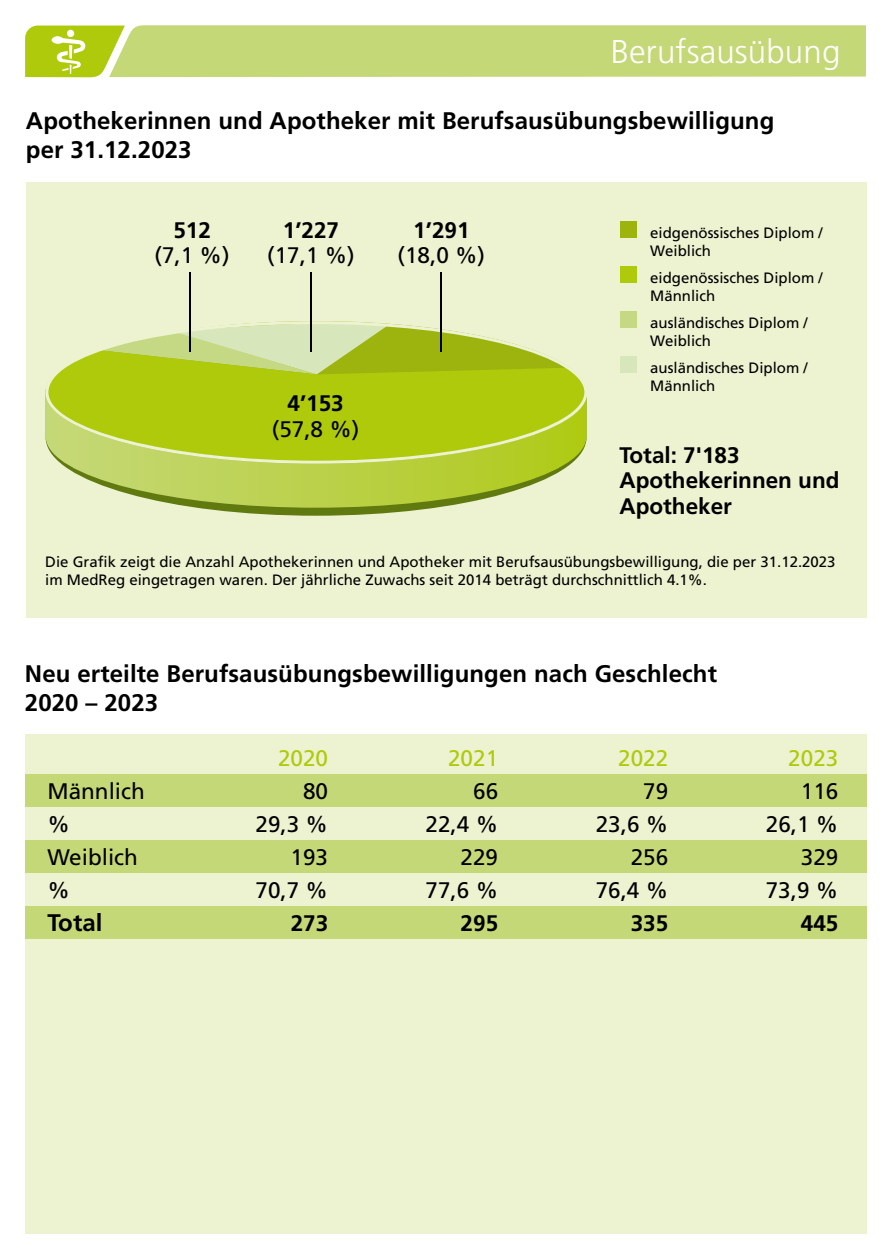
<style>
.page{position:relative;width:893px;height:1259px;background:#fff}
.page>*{position:absolute;margin:0;border:0;box-sizing:border-box;transform-origin:0 0}
.t1{font:300 33px "Frutiger LT Pro";letter-spacing:.005em;color:#fff}
.t2{font:700 24px/28.5px "Frutiger LT Pro";letter-spacing:.005em;color:#000}
.t3{font:22.5px "Frutiger LT Pro";color:#000}
.t4{font:700 22.5px/25.5px "Frutiger LT Pro";color:#000}
.t5{font:22.5px "Frutiger LT Pro";color:#afca0b}
.t6{font:15px/18px "Frutiger LT Pro";color:#000}
</style>
<div class="page">
<div style="left:25px;top:734px;width:841px;height:499px;background:#edf2d0"></div>
<div style="left:25px;top:774px;width:841px;height:33px;background:#c5d878"></div>
<div style="left:25px;top:840px;width:841px;height:33px;background:#c5d878"></div>
<div style="left:25px;top:906px;width:841px;height:33px;background:#c5d878"></div>
<svg style="left:25px;top:25px;width:841px;height:52px;background:#c4d772"></svg>
<div style="left:67px;top:30px;width:7px;height:7px;background:#fff;border-radius:50%"></div>
<div style="left:26px;top:181px;width:840px;height:436px;background:#edf2d0"></div>
<svg style="left:199px;top:508px;width:234px;height:8px;fill:#607a10"></svg>
<svg style="left:73px;top:472px;width:486px;height:36px"></svg>
<div style="left:620px;top:221px;width:17px;height:17px;background:#9cb40d"></div>
<div style="left:620px;top:266px;width:17px;height:17px;background:#afca0b"></div>
<div style="left:620px;top:311px;width:17px;height:17px;background:#c5d984"></div>
<div style="left:620px;top:356px;width:17px;height:16px;background:#d8e7bb"></div>
<svg style="left:61px;top:372px;width:569px;height:100px"></svg>
<svg style="left:45px;top:321px;width:542px;height:143px;background:#bbd140"></svg>
<hr style="left:310px;top:272px;width:2px;height:79px;background:#000">
<hr style="left:190px;top:272px;width:1px;height:79px;background:#000">
<hr style="left:441px;top:272px;width:1px;height:79px;background:#000">
<h1 class="t1" style="left:611px;top:32px;width:231px">Berufsausübung</h1>
<h2 class="t2" style="left:26px;top:106px;width:750px">Apothekerinnen und Apotheker mit Berufsausübungsbewilligung per 31.12.2023</h2>
<h3 class="t4" style="left:173px;top:217px;width:39px">512</h3>
<h3 class="t3" style="left:155px;top:242px;width:77px">(7,1 %)</h3>
<h3 class="t4" style="left:283px;top:217px;width:58px">1’227</h3>
<h3 class="t3" style="left:267px;top:242px;width:89px">(17,1 %)</h3>
<h3 class="t4" style="left:413px;top:217px;width:58px">1’291</h3>
<h3 class="t3" style="left:398px;top:242px;width:89px">(18,0 %)</h3>
<h3 class="t4" style="left:287px;top:390px;width:58px">4’153</h3>
<h3 class="t3" style="left:272px;top:415px;width:89px">(57,8 %)</h3>
<p class="t6" style="left:650px;top:224px;width:174px">eidgenössisches Diplom /<br>Weiblich</p>
<p class="t6" style="left:650px;top:269px;width:174px">eidgenössisches Diplom /<br>Männlich</p>
<p class="t6" style="left:650px;top:314px;width:159px">ausländisches Diplom /<br>Weiblich</p>
<p class="t6" style="left:650px;top:359px;width:159px">ausländisches Diplom /<br>Männlich</p>
<h3 class="t4" style="left:619px;top:442px;width:222px">Total: 7'183<br>Apothekerinnen und<br>Apotheker</h3>
<p class="t6" style="left:45px;top:553px;width:792px">Die Grafik zeigt die Anzahl Apothekerinnen und Apotheker mit Berufsausübungsbewilligung, die per 31.12.2023 im MedReg eingetragen waren. Der jährliche Zuwachs seit 2014 beträgt durchschnittlich 4.1%.</p>
<h2 class="t2" style="left:25px;top:659px;width:694px">Neu erteilte Berufsausübungsbewilligungen nach Geschlecht<br>2020 – 2023</h2>
<h3 class="t5" style="left:278px;top:744px;width:52px">2020</h3>
<h3 class="t5" style="left:448px;top:744px;width:52px">2021</h3>
<h3 class="t5" style="left:618px;top:744px;width:52px">2022</h3>
<h3 class="t5" style="left:788px;top:744px;width:52px">2023</h3>
<h3 class="t3" style="left:47px;top:777px;width:99px">Männlich</h3>
<h3 class="t3" style="left:303px;top:777px;width:27px">80</h3>
<h3 class="t3" style="left:473px;top:777px;width:27px">66</h3>
<h3 class="t3" style="left:643px;top:777px;width:27px">79</h3>
<h3 class="t3" style="left:801px;top:777px;width:39px">116</h3>
<h3 class="t3" style="left:47px;top:810px;width:24px">%</h3>
<h3 class="t3" style="left:256px;top:810px;width:74px">29,3 %</h3>
<h3 class="t3" style="left:426px;top:810px;width:74px">22,4 %</h3>
<h3 class="t3" style="left:596px;top:810px;width:74px">23,6 %</h3>
<h3 class="t3" style="left:766px;top:810px;width:74px">26,1 %</h3>
<h3 class="t3" style="left:47px;top:843px;width:92px">Weiblich</h3>
<h3 class="t3" style="left:291px;top:843px;width:39px">193</h3>
<h3 class="t3" style="left:461px;top:843px;width:39px">229</h3>
<h3 class="t3" style="left:631px;top:843px;width:39px">256</h3>
<h3 class="t3" style="left:801px;top:843px;width:39px">329</h3>
<h3 class="t3" style="left:47px;top:876px;width:24px">%</h3>
<h3 class="t3" style="left:256px;top:876px;width:74px">70,7 %</h3>
<h3 class="t3" style="left:426px;top:876px;width:74px">77,6 %</h3>
<h3 class="t3" style="left:596px;top:876px;width:74px">76,4 %</h3>
<h3 class="t3" style="left:766px;top:876px;width:74px">73,9 %</h3>
<h2 class="t2" style="left:47px;top:908px;width:57px">Total</h2>
<h3 class="t4" style="left:291px;top:910px;width:39px">273</h3>
<h3 class="t4" style="left:461px;top:910px;width:39px">295</h3>
<h3 class="t4" style="left:631px;top:910px;width:39px">335</h3>
<h3 class="t4" style="left:801px;top:910px;width:39px">445</h3>
</div>
